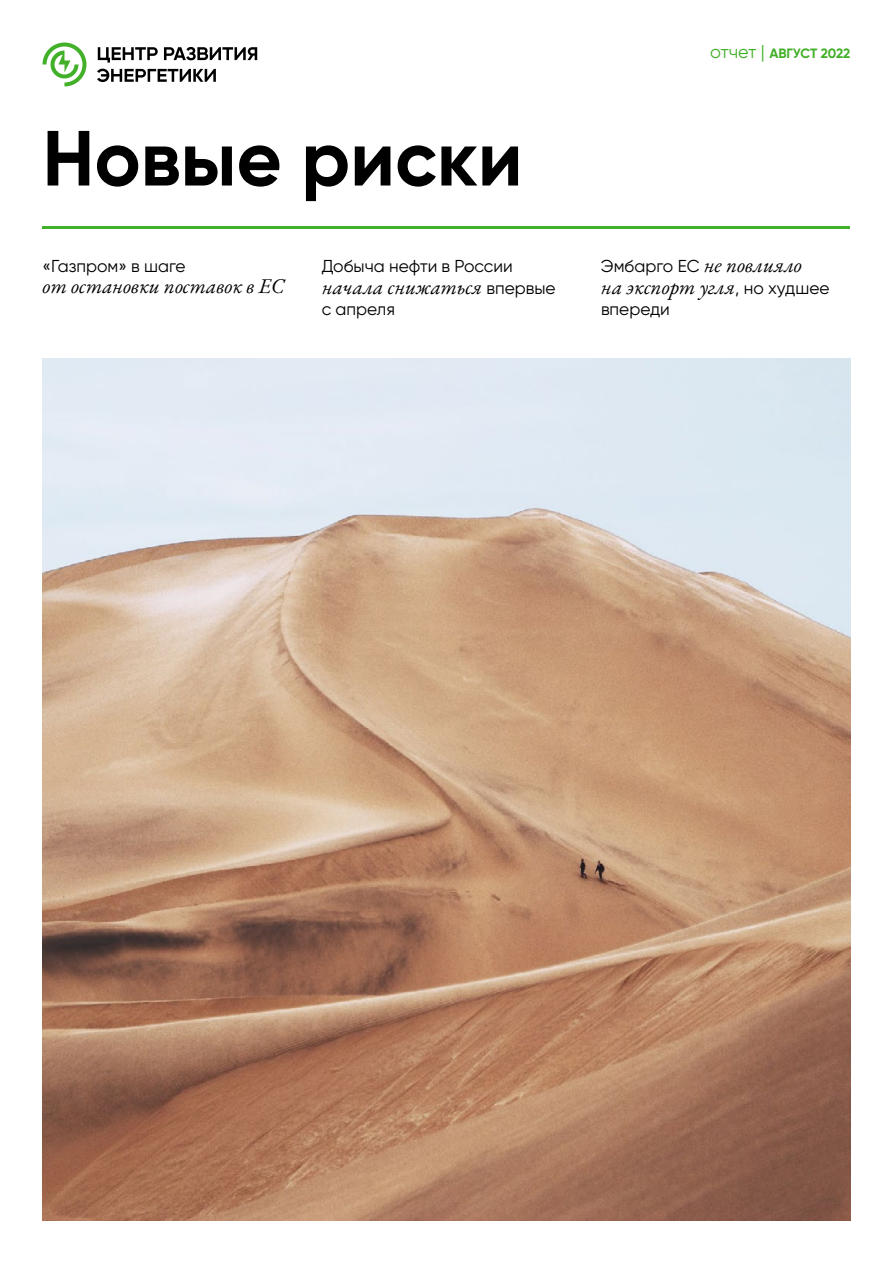
<style>
.page{position:relative;width:893px;height:1263px;background:#fff}
.page>*{position:absolute;margin:0;border:0;box-sizing:border-box;transform-origin:0 0}
.t1{font:700 78px "Gilroy";color:#000}
.t2{font:italic 21px/21.5px "EB Garamond";color:#000}
.t3{font:17.25px "Gilroy";color:#000}
.t4{font:700 13.5px "Gilroy";letter-spacing:-.005em;color:#42b029}
.s1{font-family:"Gilroy";font-style:normal;font-size:17.25px}
.s2{font-weight:400;font-size:18px}
</style>
<div class="page">
<svg style="left:98px;top:47px;width:60px;height:16px"></svg>
<svg style="left:164px;top:47px;width:93px;height:13px"></svg>
<svg style="left:97px;top:69px;width:119px;height:13px"></svg>
<svg style="left:43px;top:43px;width:43px;height:43px"></svg>
<img style="left:43px;top:358px;width:807px;height:862px">
<hr style="left:43px;top:227px;width:807px;height:2px;background:#42b029">
<h1 class="t1" style="left:43px;top:109px;width:482px">Новые риски</h1>
<p class="t3" style="left:43px;top:256px;width:145px">«Газпром» в шаге</p>
<p class="t2" style="left:43px;top:276px;width:243px">от остановки поставок в ЕС</p>
<p class="t3" style="left:322px;top:256px;width:193px">Добыча нефти в России</p>
<p class="t2" style="left:322px;top:276px;width:235px">начала снижаться <span class="s1">впервые</span></p>
<p class="t3" style="left:322px;top:299px;width:75px">с апреля</p>
<p class="t4" style="left:710px;top:45px;width:142px"><span class="s2">отчет |</span> АВГУСТ 2022</p>
<p class="t2" style="left:601px;top:255px;width:230px"><span class="s1">Эмбарго ЕС</span> не повлияло<br>на экспорт угля<span class="s1">, но худшее</span></p>
<p class="t3" style="left:601px;top:299px;width:70px">впереди</p>
</div>
